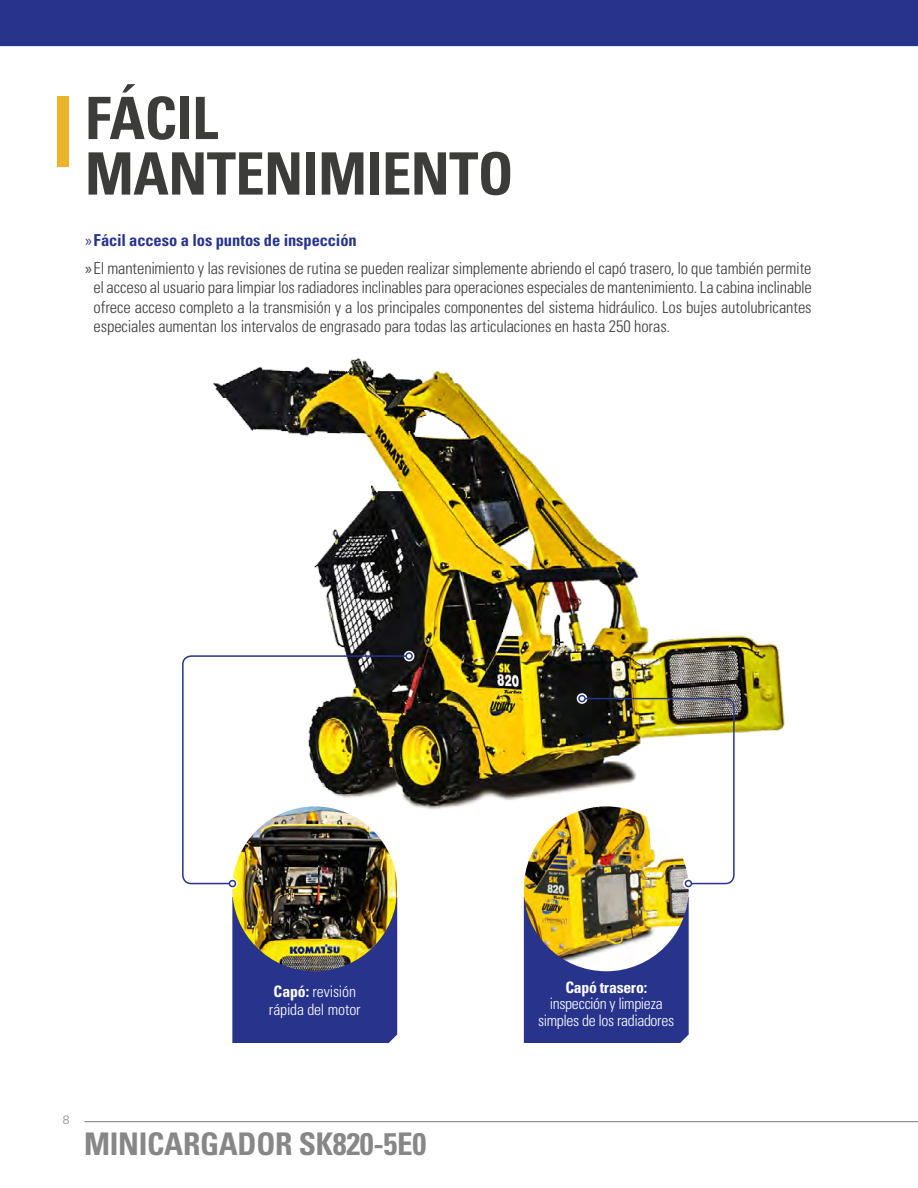
<style>
.page{position:relative;width:918px;height:1188px;background:#fff}
.page>*{position:absolute;margin:0;border:0;box-sizing:border-box;transform-origin:0 0}
.t1{font:700 condensed 58.5px/55.5px "Univers LT Std";letter-spacing:-.01em;color:#3c3c3b}
.t2{font:700 condensed 31.2px "Univers LT Std";letter-spacing:-.01em;color:#878787}
.t3{font:300 condensed 16.5px/19.5px "Univers LT Std";letter-spacing:-.01em;color:#3c3c3b}
.t4{font:300 condensed 15.75px/18px "Univers LT Std";letter-spacing:-.02em;color:#fff}
.t5{font:700 condensed 15.75px "Univers LT Std";letter-spacing:-.015em;color:#fff}
.t6{font:300 12px "Univers LT Std";color:#878787}
.s1{font-family:"Myriad Pro";font-weight:400;font-stretch:normal;color:#28348b}
.s2{font-weight:700;color:#28348b}
.s3{font-family:"Myriad Pro";font-weight:400;font-stretch:normal}
.s4{font-weight:700}
</style>
<div class="page">
<div style="left:0;top:0;width:918px;height:46px;background:#28348b"></div>
<hr style="left:85px;top:1121px;width:833px;height:1px;background:#878787">
<div style="left:232px;top:898px;width:165px;height:145px;background:#28348b"></div>
<img style="left:232px;top:806px;width:165px;height:165px;border-radius:82px">
<div style="left:57px;top:96px;width:12px;height:71px;background:#ecb42a"></div>
<img style="left:213px;top:358px;width:572px;height:452px">
<svg style="left:404px;top:651px;width:10px;height:10px"></svg>
<svg style="left:577px;top:693px;width:10px;height:11px"></svg>
<svg style="left:227px;top:878px;width:11px;height:11px"></svg>
<img style="left:182px;top:655px;width:226px;height:230px">
<div style="left:405px;top:652px;width:8px;height:8px;border:2px solid #28348b;border-radius:50%"></div>
<div style="left:229px;top:880px;width:7px;height:7px;border:2px solid #28348b;border-radius:50%"></div>
<img style="left:524px;top:697px;width:211px;height:346px">
<div style="left:578px;top:695px;width:8px;height:7px;border:2px solid #28348b;border-radius:50%"></div>
<div style="left:685px;top:880px;width:7px;height:7px;border:2px solid #28348b;border-radius:50%"></div>
<h1 class="t1" style="left:85px;top:90px;width:430px">FÁCIL<br>MANTENIMIENTO</h1>
<p class="t3" style="left:85px;top:226px;width:728px;line-height:28px"><span class="s1">»</span><span class="s2">Fácil acceso a los puntos de inspección<br></span><span class="s3">»</span>El mantenimiento y las revisiones de rutina se pueden realizar simplemente abriendo el capó trasero, lo que también permite</p>
<p class="t3" style="left:94px;top:278px;width:720px;text-align:justify">el acceso al usuario para limpiar los radiadores inclinables para operaciones especiales de mantenimiento. La cabina inclinable ofrece acceso completo a la transmisión y a los principales componentes del sistema hidráulico. Los bujes autolubricantes especiales aumentan los intervalos de engrasado para todas las articulaciones en hasta 250 horas.</p>
<p class="t4" style="left:269px;top:982px;width:93px"><span class="s4">Capó:</span> revisión rápida del motor</p>
<p class="t5" style="left:565px;top:977px;width:83px">Capó trasero:</p>
<p class="t4" style="left:538px;top:995px;width:138px;line-height:16.5px;text-align:center">inspección y limpieza simples de los radiadores</p>
<p class="t6" style="left:63px;top:1112px;width:8px">8</p>
<h2 class="t2" style="left:84px;top:1125px;width:344px">MINICARGADOR SK820-5E0</h2>
</div>
